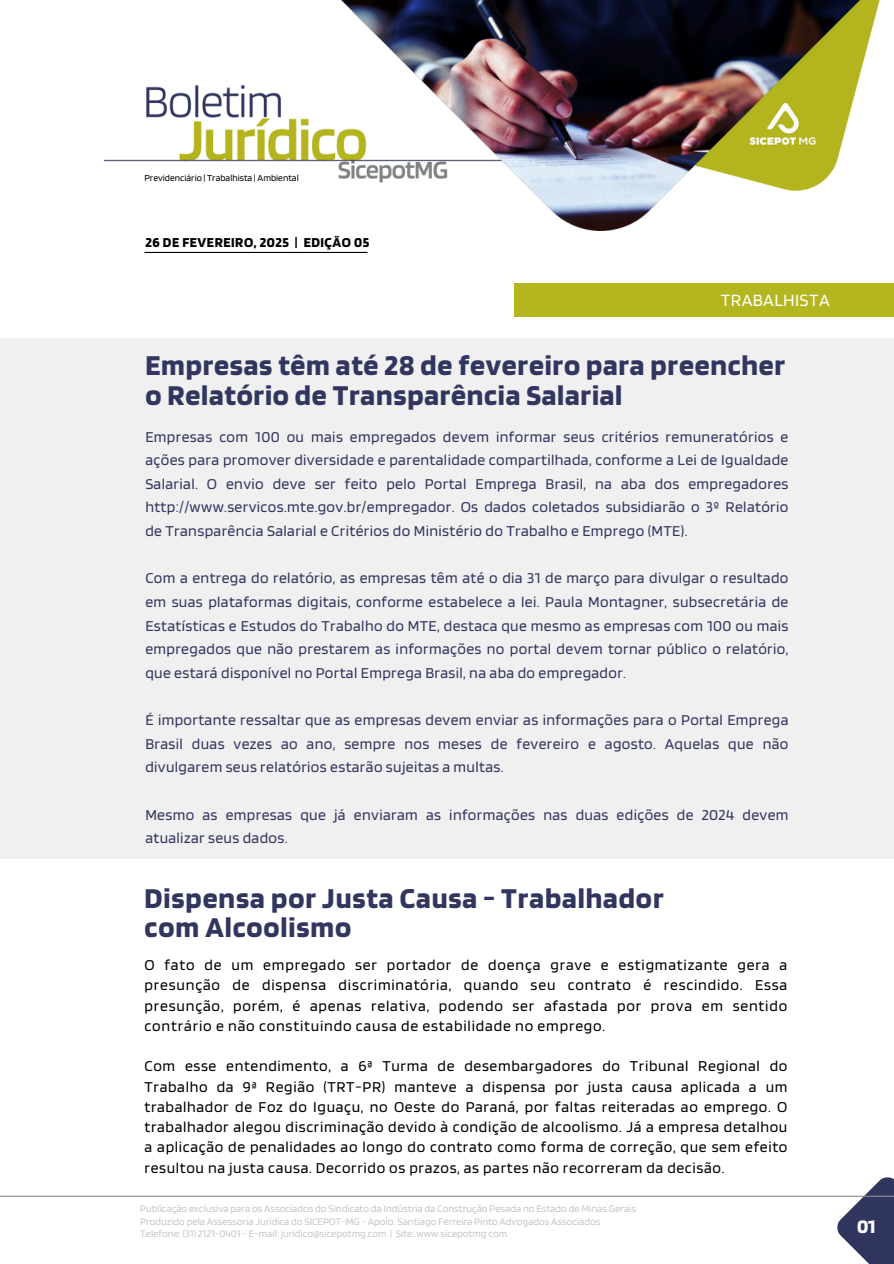
<style>
.page{position:relative;width:894px;height:1264px;background:#fff}
.page>*{position:absolute;margin:0;border:0;box-sizing:border-box;transform-origin:0 0}
.t1{font:700 30px/29.2px "Blinker";letter-spacing:.025em;color:#31365f}
.t2{font:700 19.95px "Blinker";color:#fff}
.t3{font:18px "Blinker";letter-spacing:.02em;color:#fff}
.t4{font:15.75px/23.7px "Blinker";letter-spacing:.02em;color:#31365f;text-align:justify}
.t5{font:15.75px/20.2px "Blinker";letter-spacing:.045em;color:#000;text-align:justify}
.t6{font:700 14.25px "Blinker";letter-spacing:.04em;color:#000}
.t7{font:10.5px "Blinker";color:#c6c7c9}
.t8{font:9.6px "Blinker";color:#000}
</style>
<div class="page">
<svg style="left:835px;top:1177px;width:58px;height:86px"></svg>
<hr style="left:0;top:1195px;width:893px;height:1px;background:#8a8c8f">
<img style="left:104px;top:0;width:776px;height:230px">
<hr style="left:144px;top:252px;width:223px;height:1px;background:#000">
<div style="left:514px;top:283px;width:379px;height:33px;background:#b4b61f"></div>
<div style="left:0;top:338px;width:893px;height:520px;background:#f0f0f0"></div>
<h4 class="t8" style="left:144px;top:171px;width:156px">Previdenciário | Trabalhista | Ambiental</h4>
<h4 class="t6" style="left:145px;top:233px;width:225px">26 DE FEVEREIRO, 2025 | EDIÇÃO 05</h4>
<h4 class="t3" style="left:720px;top:289px;width:110px">TRABALHISTA</h4>
<h1 class="t1" style="left:145px;top:350px;width:641px">Empresas têm até 28 de fevereiro para preencher o Relatório de Transparência Salarial</h1>
<p class="t4" style="left:145px;top:424px;width:644px">Empresas com 100 ou mais empregados devem informar seus critérios remuneratórios e ações para promover diversidade e parentalidade compartilhada, conforme a Lei de Igualdade Salarial. O envio deve ser feito pelo Portal Emprega Brasil, na aba dos empregadores http://www.servicos.mte.gov.br/empregador. Os dados coletados subsidiarão o 3º Relatório de Transparência Salarial e Critérios do Ministério do Trabalho e Emprego (MTE).</p>
<p class="t4" style="left:145px;top:566px;width:644px">Com a entrega do relatório, as empresas têm até o dia 31 de março para divulgar o resultado em suas plataformas digitais, conforme estabelece a lei. Paula Montagner, subsecretária de Estatísticas e Estudos do Trabalho do MTE, destaca que mesmo as empresas com 100 ou mais empregados que não prestarem as informações no portal devem tornar público o relatório, que estará disponível no Portal Emprega Brasil, na aba do empregador.</p>
<h3 class="t4" style="left:145px;top:707px;width:644px">É importante ressaltar que as empresas devem enviar as informações para o Portal Emprega Brasil duas vezes ao ano, sempre nos meses de fevereiro e agosto. Aquelas que não divulgarem seus relatórios estarão sujeitas a multas.</h3>
<p class="t4" style="left:145px;top:802px;width:644px">Mesmo as empresas que já enviaram as informações nas duas edições de 2024 devem atualizar seus dados.</p>
<p class="t1" style="left:144px;top:882px;width:520px">Dispensa por Justa Causa - Trabalhador com Alcoolismo</p>
<h4 class="t5" style="left:144px;top:954px;width:644px">O fato de um empregado ser portador de doença grave e estigmatizante gera a presunção de dispensa discriminatória, quando seu contrato é rescindido. Essa presunção, porém, é apenas relativa, podendo ser afastada por prova em sentido contrário e não constituindo causa de estabilidade no emprego.</h4>
<p class="t5" style="left:144px;top:1055px;width:644px">Com esse entendimento, a 6ª Turma de desembargadores do Tribunal Regional do Trabalho da 9ª Região (TRT-PR) manteve a dispensa por justa causa aplicada a um trabalhador de Foz do Iguaçu, no Oeste do Paraná, por faltas reiteradas ao emprego. O trabalhador alegou discriminação devido à condição de alcoolismo. Já a empresa detalhou a aplicação de penalidades ao longo do contrato como forma de correção, que sem efeito resultou na justa causa. Decorrido os prazos, as partes não recorreram da decisão.</p>
<h2 class="t7" style="left:140px;top:1202px;width:497px">Publicação exclusiva para os Associados do Sindicato da Indústria da Construção Pesada no Estado de Minas Gerais</h2>
<h1 class="t7" style="left:140px;top:1214px;width:461px">Produzido pela Assessoria Jurídica do SICEPOT-MG - Apoio: Santiago Ferreira Pinto Advogados Associados</h1>
<h4 class="t7" style="left:140px;top:1226px;width:368px">Telefone: (31) 2121-0401 - E-mail: juridico@sicepotmg.com | Site: www.sicepotmg.com</h4>
<h4 class="t2" style="left:856px;top:1213px;width:20px">01</h4>
</div>
